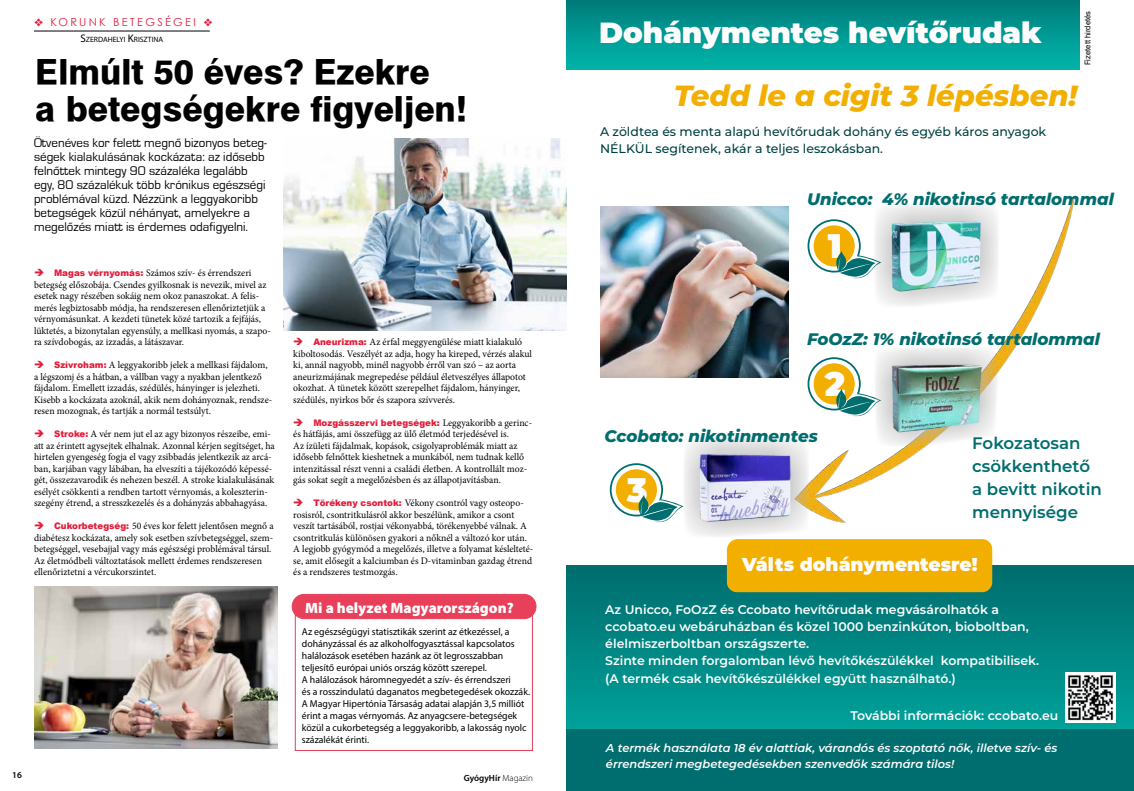
<style>
.page{position:relative;width:1134px;height:791px;background:#fff}
.page>*{position:absolute;margin:0;border:0;box-sizing:border-box;transform-origin:0 0}
.t1{font:900 34.1px "Montserrat";color:#fdfcfc}
.t2{font:34px/37px "Swiss 721 Hv PFL Normal";color:#000}
.t3{font:900 29.1px "Montserrat";color:#fdfcfc}
.t4{font:italic 800 29.1px "Montserrat";color:#f3af00}
.t5{font:900 18.6px "Montserrat";color:#fdfcfc}
.t6{font:italic 800 16.6px "Montserrat";color:#006d6e}
.t7{font:600 16.6px/22.9px "Montserrat";color:#006d6e}
.t8{font:900 15px "Myriad Pro";color:#fff}
.t9{font:13px/14px "Eurostile T";color:#000}
.t10{font:600 12.5px/17.2px "Montserrat";color:#fdfcfc}
.t11{font:500 12.5px/17.2px "Montserrat";color:#004141}
.t12{font:italic 600 11.4px/15.8px "Montserrat";color:#fdfcfc}
.t13{font:11px "Astro Sky Century Gothic Font";letter-spacing:.21em;color:#e41d3a}
.t14{font:10px/11.5px "Minion Pro";color:#000}
.t15{font:10px/12px "Myriad Pro";color:#000}
.t16{font:900 9px "Arial";color:#e41d3a}
.t17{font:600 9px "Myriad Pro";color:#000}
.t18{font:8px "Arial";color:#000;scale:.95 1}
.t19{font:7.7px "Myriad Pro";color:#000}
.s1{font-size:11px}
.s2{color:#e41d3a}
.s3{font-family:"Arial";font-weight:900;font-size:9px;color:#e41d3a}
.s4{font-family:"Minion Pro";font-weight:400;font-size:10px;color:#000}
.s5{font-weight:300}
</style>
<div class="page">
<div style="left:295px;top:614px;width:238px;height:137px;border:1px solid #e83f5a"></div>
<div style="left:292px;top:594px;width:244px;height:25px;background:#e83f5a;border-radius:12px"></div>
<div style="left:292px;top:594px;width:244px;height:25px;border:1px solid #e83f5a;border-radius:12px"></div>
<img style="left:283px;top:139px;width:283px;height:191px">
<hr style="left:34px;top:31px;width:176px;height:1px;background:#000">
<img style="left:34px;top:587px;width:244px;height:161px">
<img style="left:736px;top:61px;width:365px;height:505px">
<svg style="left:567px;top:566px;width:567px;height:163px;background:#008884"></svg>
<div style="left:567px;top:0;width:512px;height:69px;background:linear-gradient(to bottom,#007b7a,#00b5aa)"></div>
<div style="left:727px;top:539px;width:265px;height:53px;background:#f3af00;border-radius:10px"></div>
<img style="left:1066px;top:673px;width:50px;height:50px">
<div style="left:682px;top:436px;width:126px;height:104px;background:#b3b2b2;opacity:.98"></div>
<img style="left:699px;top:453px;width:92px;height:70px">
<div style="left:872px;top:203px;width:128px;height:107px;background:#b3b2b2;opacity:.98"></div>
<img style="left:890px;top:220px;width:92px;height:72px">
<svg style="left:807px;top:219px;width:74px;height:63px"></svg>
<svg style="left:610px;top:463px;width:73px;height:63px"></svg>
<svg style="left:807px;top:357px;width:66px;height:63px"></svg>
<div style="left:873px;top:347px;width:126px;height:102px;background:#b3b2b2;opacity:.98"></div>
<img style="left:890px;top:364px;width:92px;height:68px">
<div style="left:567px;top:729px;width:567px;height:62px;background:#006d6e"></div>
<img style="left:600px;top:206px;width:188px;height:172px">
<p class="t13" style="left:34px;top:14px;width:180px">❖ KORUNK BETEGSÉGEI ❖</p>
<p class="t19" style="left:80px;top:34px;width:84px"><span class="s1">S</span>ZERDAHELYI <span class="s1">K</span>RISZTINA</p>
<h2 class="t2" style="left:36px;top:54px;width:433px">Elmúlt 50 éves? Ezekre<br>a betegségekre figyeljen!</h2>
<p class="t9" style="left:34px;top:136px;width:234px">Ötvenéves kor felett megnő bizonyos beteg&shy;ségek kialakulásának kockázata: az idősebb felnőttek mintegy 90 százaléka legalább egy, 80 százalékuk több krónikus egészségi problémával küzd. Nézzünk a leggyakoribb betegségek közül néhányat, amelyekre a megelőzés miatt is érdemes odafigyelni.</p>
<p class="t14" style="left:34px;top:267px;width:238px"><span class="s2">➔</span> <span class="s3">Magas vérnyomás:</span> Számos szív- és érrendszeri betegség előszobája. Csendes gyilkosnak is nevezik, mivel az esetek nagy részében sokáig nem okoz panaszokat. A felis&shy;merés legbiztosabb módja, ha rendszeresen ellenőriztetjük a vérnyomásunkat. A kezdeti tünetek közé tartozik a fejfájás, lüktetés, a bizonytalan egyensúly, a mellkasi nyomás, a szapo&shy;ra szívdobogás, az izzadás, a látászavar.</p>
<p class="t14" style="left:34px;top:359px;width:240px"><span class="s2">➔</span> <span class="s3">Szívroham:</span> A leggyakoribb jelek a mellkasi fájdalom, a légszomj és a hátban, a vállban vagy a nyakban jelentkező fájdalom. Emellett izzadás, szédülés, hányinger is jelezheti.<br>Kisebb a kockázata azoknál, akik nem dohányoznak, rendsze&shy;resen mozognak, és tartják a normál testsúlyt.</p>
<p class="t14" style="left:34px;top:428px;width:242px"><span class="s2">➔</span> <span class="s3">Stroke:</span> A vér nem jut el az agy bizonyos részeibe, emi&shy;att az érintett agysejtek elhalnak. Azonnal kérjen segítséget, ha hirtelen gyengeség fogja el vagy zsibbadás jelentkezik az arcá&shy;ban, karjában vagy lábában, ha elveszíti a tájékozódó képessé&shy;gét, összezavarodik és nehezen beszél. A stroke kialakulásának esélyét csökkenti a rendben tartott vérnyomás, a koleszterin&shy;szegény étrend, a stresszkezelés és a dohányzás abbahagyása.</p>
<p class="t14" style="left:34px;top:520px;width:241px"><span class="s2">➔</span> <span class="s3">Cukorbetegség:</span> 50 éves kor felett jelentősen megnő a diabétesz kockázata, amely sok esetben szívbetegséggel, szem&shy;betegséggel, vesebajjal vagy más egészségi problémával társul.<br>Az életmódbeli változtatások mellett érdemes rendszeresen ellenőriztetni a vércukorszintet.</p>
<p class="t17" style="left:12px;top:770px;width:11px">16</p>
<p class="t14" style="left:293px;top:336px;width:240px"><span class="s2">➔</span> <span class="s3">Aneurizma:</span> Az érfal meggyengülése miatt kialakuló kiboltosodás. Veszélyét az adja, hogy ha kireped, vérzés alakul ki, annál nagyobb, minél nagyobb érről van szó – az aorta aneurizmájának megrepedése például életveszélyes állapotot okozhat. A tünetek között szerepelhet fájdalom, hányinger, szédülés, nyirkos bőr és szapora szívverés.</p>
<p class="t16" style="left:293px;top:416px;width:240px">➔ Mozgásszervi betegségek: <span class="s4">Leggyakoribb a gerinc-</span></p>
<p class="t14" style="left:293px;top:428px;width:235px">és hátfájás, ami összefügg az ülő életmód terjedésével is.<br>Az ízületi fájdalmak, kopások, csigolyaproblémák miatt az idősebb felnőttek kieshetnek a munkából, nem tudnak kellő intenzitással részt venni a családi életben. A kontrollált moz&shy;gás sokat segít a megelőzésben és az állapotjavításban.</p>
<p class="t14" style="left:293px;top:497px;width:242px"><span class="s2">➔</span> <span class="s3">Törékeny csontok:</span> Vékony csontról vagy osteopo&shy;rosisról, csontritkulásról akkor beszélünk, amikor a csont veszít tartásából, rostjai vékonyabbá, törékenyebbé válnak. A csontritkulás különösen gyakori a nőknél a változó kor után.<br>A legjobb gyógymód a megelőzés, illetve a folyamat késlelteté&shy;se, amit elősegít a kalciumban és D-vitaminban gazdag étrend és a rendszeres testmozgás.</p>
<h3 class="t8" style="left:305px;top:598px;width:210px">Mi a helyzet Magyarországon?</h3>
<p class="t15" style="left:302px;top:625px;width:230px">Az egészségügyi statisztikák szerint az étkezéssel, a dohányzással és az alkoholfogyasztással kapcsolatos halálozások esetében hazánk az öt legrosszabban teljesítő európai uniós ország között szerepel.<br>A halálozások háromnegyedét a szív- és érrendszeri<br>és a rosszindulatú daganatos megbetegedések okozzák.<br>A Magyar Hipertónia Társaság adatai alapján 3,5 milliót érint a magas vérnyomás. Az anyagcsere-betegségek közül a cukorbetegség a leggyakoribb, a lakosság nyolc százalékát érinti.</p>
<p class="t17" style="left:464px;top:773px;width:71px">GyógyHír <span class="s5">Magazin</span></p>
<p class="t18" style="left:1082px;top:65px;width:58px;rotate:-90deg">Fizetett hirdetés</p>
<h3 class="t3" style="left:599px;top:13px;width:444px">Dohánymentes hevítőrudak</h3>
<h3 class="t4" style="left:674px;top:76px;width:405px">Tedd le a cigit 3 lépésben!</h3>
<p class="t11" style="left:600px;top:122px;width:448px">A zöldtea és menta alapú hevítőrudak dohány és egyéb káros anyagok<br>NÉLKÜL segítenek, akár a teljes leszokásban.</p>
<h3 class="t6" style="left:807px;top:188px;width:308px">Unicco: 4% nikotinsó tartalommal</h3>
<h1 class="t1" style="left:828px;top:223px;width:16px">1</h1>
<h3 class="t6" style="left:807px;top:328px;width:295px">FoOzZ: 1% nikotinsó tartalommal</h3>
<h1 class="t1" style="left:825px;top:361px;width:22px">2</h1>
<h3 class="t6" style="left:605px;top:425px;width:215px">Ccobato: nikotinmentes</h3>
<h1 class="t1" style="left:627px;top:467px;width:22px">3</h1>
<h3 class="t7" style="left:972px;top:431px;width:131px">Fokozatosan csökkenthető a bevitt nikotin mennyisége</h3>
<h3 class="t5" style="left:742px;top:552px;width:237px">Válts dohánymentesre!</h3>
<p class="t10" style="left:605px;top:600px;width:435px">Az Unicco, FoOzZ és Ccobato hevítőrudak megvásárolhatók a ccobato.eu webáruházban és közel 1000 benzinkúton, bioboltban, élelmiszerboltban országszerte.<br>Szinte minden forgalomban lévő hevítőkészülékkel kompatibilisek. (A termék csak hevítőkészülékkel együtt használható.)</p>
<p class="t10" style="left:850px;top:706px;width:209px">További információk: ccobato.eu</p>
<p class="t12" style="left:606px;top:740px;width:453px">A termék használata 18 év alattiak, várandós és szoptató nők, illetve szív- és érrendszeri megbetegedésekben szenvedők számára tilos!</p>
</div>
